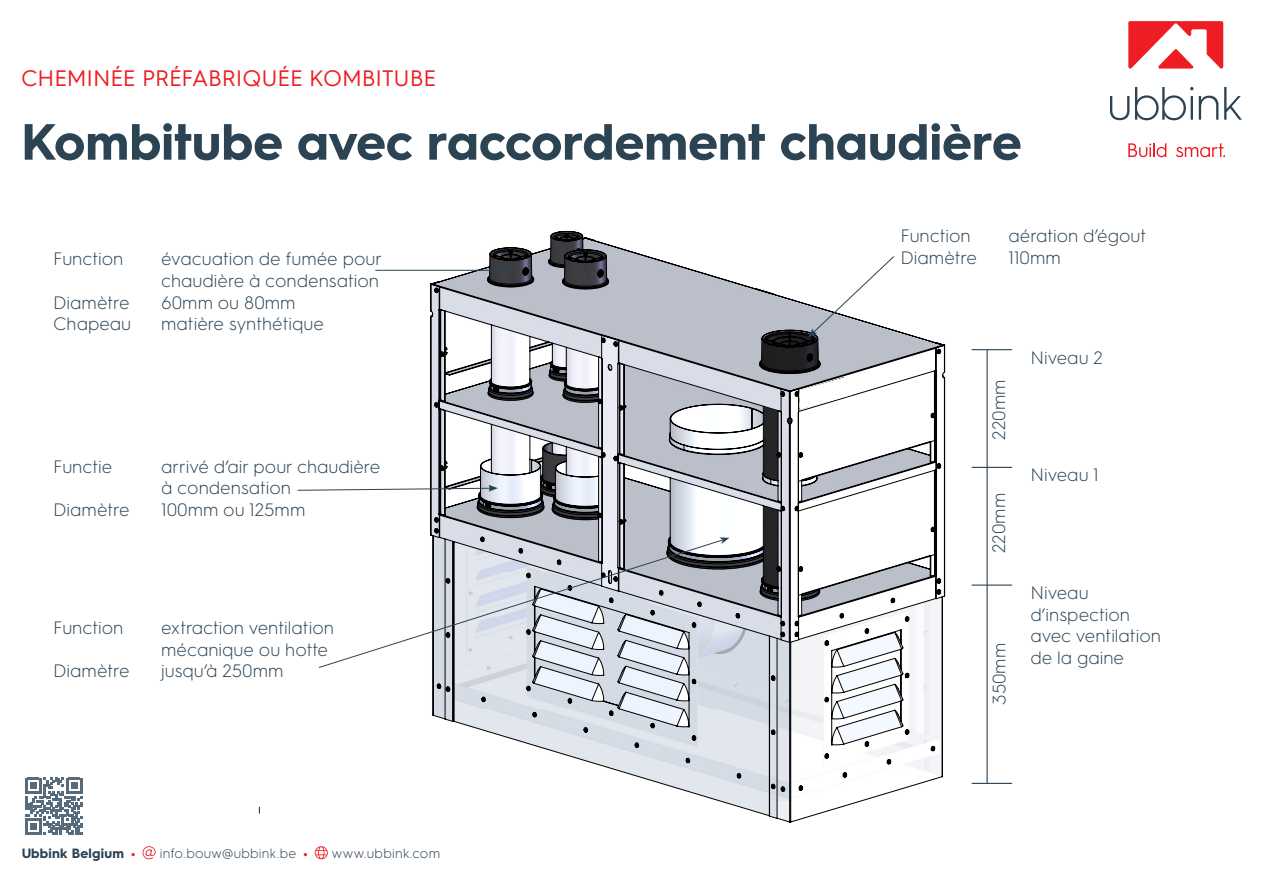
<style>
.page{position:relative;width:1263px;height:893px;background:#fff}
.page>*{position:absolute;margin:0;border:0;box-sizing:border-box;transform-origin:0 0}
.t1{font:700 51px "HGS3";color:#2c4354}
.t2{font:22.5px "HGS3";letter-spacing:-.005em;color:#ee1d23}
.t3{font:300 18px/21.6px "HGS3";color:#2c4354}
.t4{font:300 13.5px "HGS3";letter-spacing:.02em;color:#2c4354}
.t5{font:700 13.5px "HGS3";letter-spacing:.02em;color:#2c4354}
.s1{color:#ee1d23}
.s2{font-weight:700;color:#ee1d23}
</style>
<div class="page">
<svg style="left:430px;top:231px;width:516px;height:592px"></svg>
<hr style="left:986px;top:350px;width:2px;height:433px;background:#2c4354">
<hr style="left:972px;top:349px;width:40px;height:1px;background:#2c4354">
<hr style="left:972px;top:467px;width:40px;height:1px;background:#2c4354">
<hr style="left:972px;top:584px;width:40px;height:2px;background:#2c4354">
<hr style="left:972px;top:783px;width:40px;height:1px;background:#2c4354">
<svg style="left:143px;top:846px;width:13px;height:13px"></svg>
<svg style="left:315px;top:846px;width:13px;height:13px"></svg>
<svg style="left:1110px;top:96px;width:19px;height:24px"></svg>
<svg style="left:1199px;top:96px;width:19px;height:24px"></svg>
<svg style="left:1224px;top:87px;width:18px;height:33px"></svg>
<svg style="left:1135px;top:87px;width:58px;height:33px"></svg>
<svg style="left:1128px;top:143px;width:38px;height:14px"></svg>
<svg style="left:1176px;top:143px;width:49px;height:14px"></svg>
<svg style="left:1128px;top:21px;width:95px;height:48px"></svg>
<svg style="left:25px;top:778px;width:57px;height:56px"></svg>
<hr style="left:375px;top:270px;width:125px;height:1px;background:#2c4354">
<svg style="left:498px;top:267px;width:9px;height:7px"></svg>
<svg style="left:297px;top:485px;width:201px;height:7px"></svg>
<svg style="left:808px;top:255px;width:87px;height:83px"></svg>
<svg style="left:318px;top:539px;width:406px;height:129px"></svg>
<svg style="left:719px;top:537px;width:10px;height:7px"></svg>
<svg style="left:799px;top:375px;width:53px;height:35px"></svg>
<p class="t2" style="left:21px;top:62px;width:417px">CHEMINÉE PRÉFABRIQUÉE KOMBITUBE</p>
<p class="t1" style="left:21px;top:106px;width:1002px">Kombitube avec raccordement chaudière</p>
<p class="t3" style="left:53px;top:247px;width:72px">Function</p>
<p class="t3" style="left:161px;top:247px;width:223px">évacuation de fumée pour chaudière à condensation</p>
<p class="t3" style="left:53px;top:290px;width:78px">Diamètre</p>
<p class="t3" style="left:161px;top:290px;width:136px">60mm ou 80mm</p>
<p class="t3" style="left:53px;top:312px;width:80px">Chapeau</p>
<p class="t3" style="left:161px;top:312px;width:164px">matière synthétique</p>
<p class="t3" style="left:53px;top:455px;width:61px">Functie</p>
<p class="t3" style="left:161px;top:455px;width:221px">arrivé d’air pour chaudière à condensation</p>
<p class="t3" style="left:53px;top:498px;width:78px">Diamètre</p>
<p class="t3" style="left:161px;top:498px;width:146px">100mm ou 125mm</p>
<p class="t3" style="left:53px;top:616px;width:72px">Function</p>
<p class="t3" style="left:161px;top:616px;width:174px">extraction ventilation</p>
<p class="t3" style="left:161px;top:637px;width:168px">mécanique ou hotte</p>
<p class="t3" style="left:53px;top:659px;width:78px">Diamètre</p>
<p class="t3" style="left:161px;top:659px;width:124px">jusqu’à 250mm</p>
<p class="t5" style="left:21px;top:844px;width:116px">Ubbink Belgium <span class="s1">•</span></p>
<p class="t4" style="left:160px;top:844px;width:150px">info.bouw@ubbink.be <span class="s2">•</span></p>
<p class="t4" style="left:332px;top:844px;width:110px">www.ubbink.com</p>
<p class="t3" style="left:900px;top:224px;width:72px">Function</p>
<p class="t3" style="left:1008px;top:224px;width:139px">aération d’égout</p>
<p class="t3" style="left:900px;top:245px;width:78px">Diamètre</p>
<p class="t3" style="left:1008px;top:245px;width:54px">110mm</p>
<p class="t3" style="left:987px;top:440px;width:62px;rotate:-90deg">220mm</p>
<p class="t3" style="left:987px;top:553px;width:62px;rotate:-90deg">220mm</p>
<p class="t3" style="left:987px;top:705px;width:63px;rotate:-90deg">350mm</p>
<p class="t3" style="left:1030px;top:345px;width:74px">Niveau 2</p>
<p class="t3" style="left:1030px;top:463px;width:70px">Niveau 1</p>
<p class="t3" style="left:1030px;top:581px;width:132px">Niveau d’inspection avec ventilation de la gaine</p>
</div>
